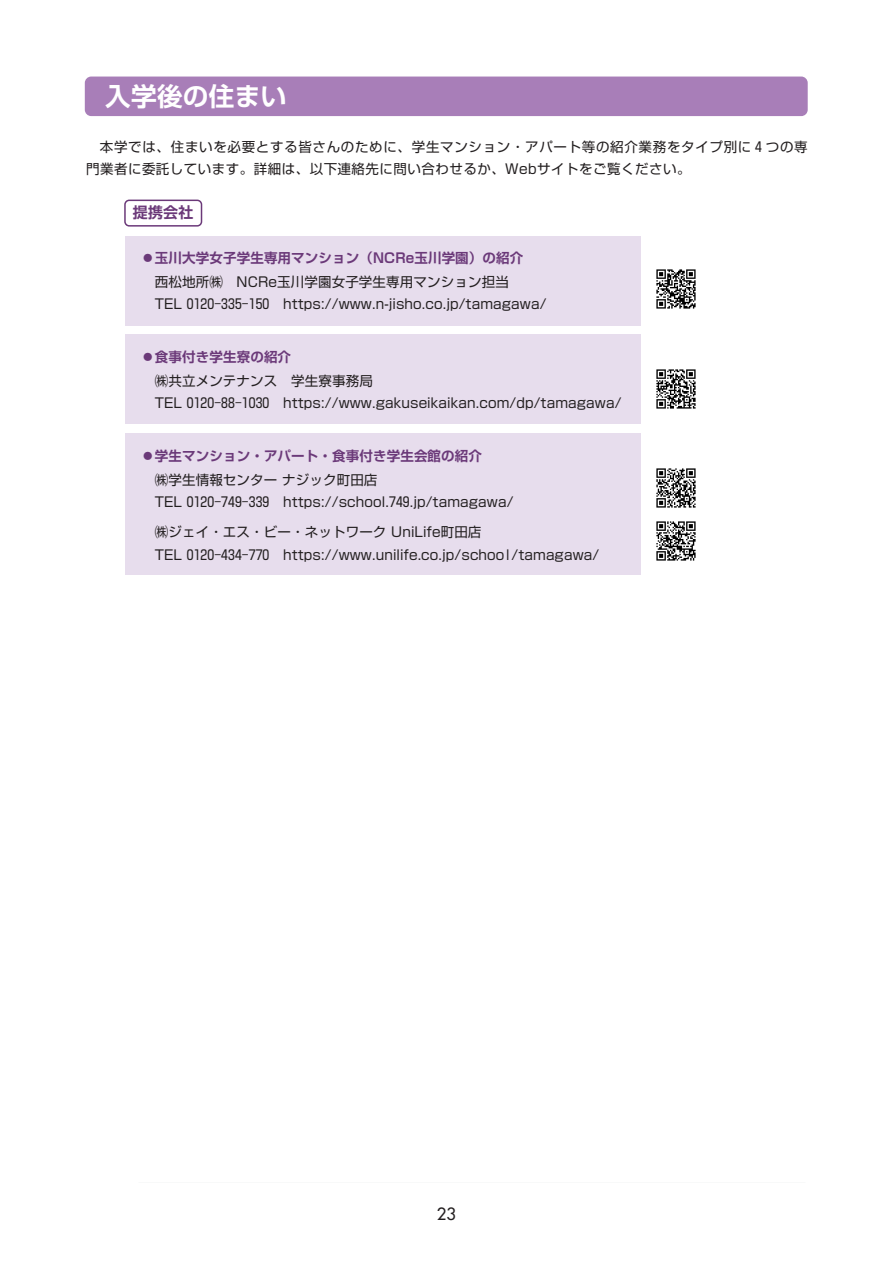
<style>
.page{position:relative;width:893px;height:1263px;background:#fff}
.page>*{position:absolute;margin:0;border:0;box-sizing:border-box;transform-origin:0 0}
.t1{font:700 25.65px "Shin Go Pr 5 De";letter-spacing:.01em;color:#fff}
.t2{font:16.5px "Futura";color:#231f20}
.t3{font:700 15px "Shin Go Pr 5 De";color:#6b3979}
.t4{font:13.5px/22.5px "Shin Go Pr 5";letter-spacing:.01em;color:#231f20}
.t5{font:13.5px/22.5px "Shin Go Pr 5";letter-spacing:.05em;color:#231f20}
.t6{font:700 13.5px "Shin Go Pr 5 De";letter-spacing:.01em;color:#6b3979}
</style>
<div class="page">
<div style="left:85px;top:77px;width:723px;height:39px;background:#a87eb8;border-radius:6px"></div>
<div style="left:126px;top:433px;width:515px;height:142px;background:#e7dded"></div>
<div style="left:126px;top:334px;width:515px;height:90px;background:#e7dded"></div>
<div style="left:126px;top:236px;width:515px;height:89px;background:#e7dded"></div>
<div style="left:124px;top:200px;width:78px;height:27px;border:2px solid #6b3979;border-radius:4px"></div>
<img style="left:656px;top:468px;width:40px;height:40px">
<img style="left:656px;top:521px;width:40px;height:40px">
<img style="left:656px;top:269px;width:40px;height:40px">
<img style="left:656px;top:369px;width:40px;height:40px">
<h1 class="t1" style="left:105px;top:75px;width:183px">入学後の住まい</h1>
<p class="t5" style="left:86px;top:134px;width:723px;text-indent:14px">本学では、住まいを必要とする皆さんのために、学生マンション・アパート等の紹介業務をタイプ別に 4 つの専門業者に委託しています。詳細は、以下連絡先に問い合わせるか、Webサイトをご覧ください。</p>
<p class="t3" style="left:133px;top:200px;width:62px">提携会社</p>
<p class="t6" style="left:141px;top:247px;width:384px">●玉川大学女子学生専用マンション（NCRe玉川学園）の紹介</p>
<p class="t4" style="left:155px;top:269px;width:393px">西松地所㈱　NCRe玉川学園女子学生専用マンション担当<br>TEL 0120‒335‒150　https://www.n-jisho.co.jp/tamagawa/</p>
<p class="t6" style="left:141px;top:345px;width:151px">●食事付き学生寮の紹介</p>
<p class="t4" style="left:155px;top:368px;width:468px">㈱共立メンテナンス　学生寮事務局<br>TEL 0120‒88‒1030　https://www.gakuseikaikan.com/dp/tamagawa/</p>
<p class="t6" style="left:141px;top:445px;width:342px">●学生マンション・アパート・食事付き学生会館の紹介</p>
<p class="t4" style="left:155px;top:467px;width:360px">㈱学生情報センター ナジック町田店<br>TEL 0120‒749‒339　https://school.749.jp/tamagawa/</p>
<p class="t4" style="left:155px;top:519px;width:446px">㈱ジェイ・エス・ビー・ネットワーク UniLife町田店<br>TEL 0120‒434‒770　https://www.unilife.co.jp/school/tamagawa/</p>
<p class="t2" style="left:437px;top:1204px;width:21px">23</p>
</div>
